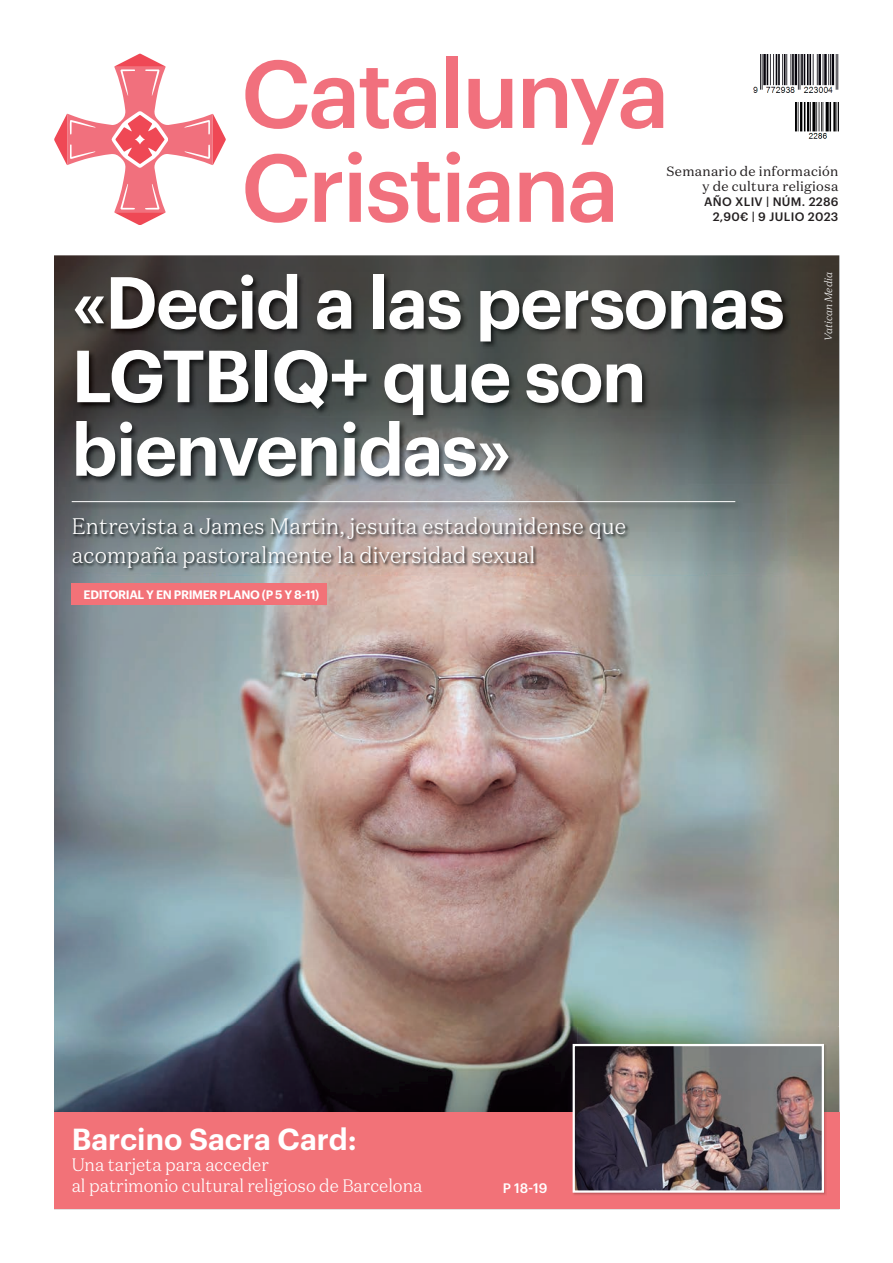
<style>
.page{position:relative;width:893px;height:1263px;background:#fff}
.page>*{position:absolute;margin:0;border:0;box-sizing:border-box;transform-origin:0 0}
.t1{font:600 72px/73.5px "Graphik";letter-spacing:-.02em;color:#fff}
.t2{font:600 29.85px "Graphik";color:#fff}
.t3{font:300 22.5px/28.5px "Domaine Text";letter-spacing:.01em;color:#fff}
.t4{font:300 18px/21px "Domaine Text";color:#fff}
.t5{font:13.5px/15px "Domaine Text";letter-spacing:.02em;color:#231f20;text-align:right}
.t6{font:500 13.5px "Graphik";color:#fff}
.t7{font:600 12px "Graphik";letter-spacing:-.03em;color:#fff}
.t8{font:500 12px/15px "Graphik";letter-spacing:.025em;color:#231f20;text-align:right}
.t9{font:italic 300 10.5px "Domaine Text";color:#fff}
</style>
<div class="page">
<img style="left:54px;top:576px;width:785px;height:450px">
<img style="left:839px;top:1036px;width:1px;height:77px">
<img style="left:54px;top:1026px;width:523px;height:87px">
<img style="left:577px;top:1026px;width:262px;height:43px">
<img style="left:826px;top:1069px;width:13px;height:44px">
<img style="left:54px;top:255px;width:785px;height:54px">
<img style="left:54px;top:309px;width:52px;height:267px">
<img style="left:787px;top:309px;width:52px;height:267px">
<img style="left:106px;top:484px;width:681px;height:92px">
<img style="left:73px;top:272px;width:718px;height:212px">
<div style="left:54px;top:1113px;width:785px;height:96px;background:#f27278"></div>
<img style="left:572px;top:1044px;width:254px;height:151px">
<img style="left:576px;top:1047px;width:245px;height:143px">
<div style="left:573px;top:1044px;width:251px;height:149px;border:2px solid #fff"></div>
<img style="left:72px;top:516px;width:558px;height:55px">
<img style="left:70px;top:500px;width:672px;height:10px">
<hr style="left:72px;top:501px;width:663px;height:1px;background:#fff">
<div style="left:72px;top:583px;width:255px;height:21px;background:#f27278"></div>
<img style="left:753px;top:54px;width:86px;height:39px">
<svg style="left:245px;top:60px;width:109px;height:69px"></svg>
<svg style="left:360px;top:68px;width:76px;height:61px"></svg>
<div style="left:446px;top:56px;width:12px;height:72px;background:#f1707d"></div>
<svg style="left:468px;top:79px;width:44px;height:50px"></svg>
<svg style="left:523px;top:78px;width:140px;height:67px"></svg>
<svg style="left:245px;top:154px;width:63px;height:69px"></svg>
<svg style="left:315px;top:172px;width:27px;height:50px"></svg>
<svg style="left:348px;top:152px;width:14px;height:70px"></svg>
<svg style="left:368px;top:162px;width:72px;height:61px"></svg>
<svg style="left:446px;top:152px;width:14px;height:70px"></svg>
<svg style="left:467px;top:172px;width:42px;height:51px"></svg>
<svg style="left:520px;top:172px;width:44px;height:50px"></svg>
<svg style="left:570px;top:172px;width:43px;height:51px"></svg>
<svg style="left:54px;top:54px;width:172px;height:171px"></svg>
<img style="left:796px;top:103px;width:43px;height:36px">
<p class="t5" style="left:667px;top:164px;width:173px">Semanario de información y de cultura religiosa</p>
<p class="t8" style="left:704px;top:193px;width:136px">AÑO XLIV | NÚM. 2286<br>2,90€ | 9 JULIO 2023</p>
<h1 class="t1" style="left:72px;top:259px;width:715px">«Decid a las personas<br>LGTBIQ+ que son bienvenidas»</h1>
<p class="t3" style="left:72px;top:512px;width:556px">Entrevista a James Martin, jesuita estadounidense que acompaña pastoralmente la diversidad sexual</p>
<p class="t7" style="left:84px;top:585px;width:237px">EDITORIAL Y EN PRIMER PLANO (P 5 Y 8-11)</p>
<p class="t9" style="left:822px;top:341px;width:70px;rotate:-90deg">Vatican Media</p>
<h2 class="t2" style="left:72px;top:1116px;width:286px">Barcino Sacra Card:</h2>
<p class="t4" style="left:72px;top:1153px;width:352px">Una tarjeta para acceder<br>al patrimonio cultural religioso de Barcelona</p>
<p class="t6" style="left:503px;top:1177px;width:46px">P 18-19</p>
</div>
